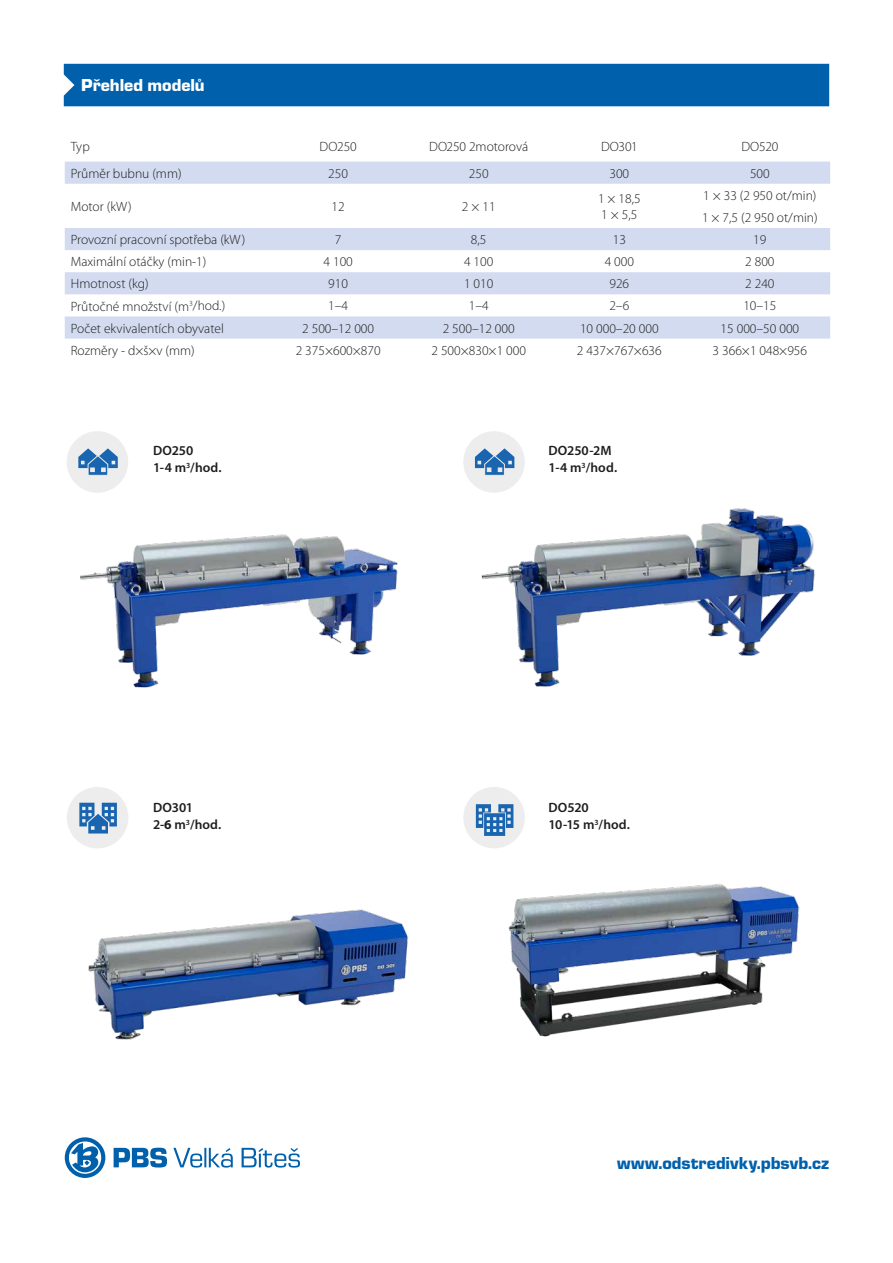
<style>
.page{position:relative;width:893px;height:1263px;background:#fff}
.page>*{position:absolute;margin:0;border:0;box-sizing:border-box;transform-origin:0 0}
.t1{font:900 18px "Eurostile TOT";color:#0060ac}
.t2{font:900 18px "Eurostile TOT";letter-spacing:-.005em;color:#fff}
.t3{font:300 13.5px/16.2px "Myriad Pro";color:#1d1d1b}
.t4{font:600 13.5px/17px "Myriad Pro";color:#1d1d1b}
.s1{font-weight:700}
</style>
<div class="page">
<img style="left:481px;top:508px;width:334px;height:179px">
<img style="left:508px;top:884px;width:292px;height:153px">
<img style="left:80px;top:534px;width:318px;height:154px">
<img style="left:88px;top:909px;width:321px;height:131px">
<div style="left:64px;top:64px;width:765px;height:42px;background:#0060ac"></div>
<svg style="left:65px;top:162px;width:765px;height:177px"></svg>
<div style="left:67px;top:431px;width:61px;height:62px;background:#ededed;border-radius:50%"></div>
<svg style="left:78px;top:448px;width:40px;height:28px"></svg>
<div style="left:67px;top:787px;width:61px;height:61px;background:#ededed;border-radius:50%"></div>
<svg style="left:79px;top:803px;width:38px;height:30px"></svg>
<div style="left:463px;top:431px;width:62px;height:62px;background:#ededed;border-radius:50%"></div>
<svg style="left:475px;top:448px;width:39px;height:28px"></svg>
<div style="left:463px;top:787px;width:62px;height:61px;background:#ededed;border-radius:50%"></div>
<svg style="left:476px;top:804px;width:37px;height:32px"></svg>
<svg style="left:65px;top:1137px;width:235px;height:41px"></svg>
<h1 class="t2" style="left:81px;top:75px;width:125px">Přehled modelů</h1>
<p class="t3" style="left:71px;top:139px;width:21px">Typ</p>
<p class="t3" style="left:320px;top:139px;width:39px">DO250</p>
<p class="t3" style="left:429px;top:139px;width:101px">DO250 2motorová</p>
<p class="t3" style="left:601px;top:139px;width:38px">DO301</p>
<p class="t3" style="left:741px;top:139px;width:39px">DO520</p>
<p class="t3" style="left:71px;top:165px;width:112px">Průměr bubnu (mm)</p>
<p class="t3" style="left:328px;top:165px;width:21px">250</p>
<p class="t3" style="left:469px;top:165px;width:21px">250</p>
<p class="t3" style="left:609px;top:165px;width:21px">300</p>
<p class="t3" style="left:750px;top:165px;width:21px">500</p>
<p class="t3" style="left:71px;top:199px;width:62px">Motor (kW)</p>
<p class="t3" style="left:332px;top:199px;width:15px">12</p>
<p class="t3" style="left:462px;top:199px;width:35px">2 × 11</p>
<p class="t3" style="left:598px;top:190px;width:44px">1 × 18,5<br>1 × 5,5</p>
<p class="t3" style="left:702px;top:184px;width:117px;line-height:22.2px">1 × 33 (2 950 ot/min)<br>1 × 7,5 (2 950 ot/min)</p>
<p class="t3" style="left:71px;top:232px;width:176px">Provozní pracovní spotřeba (kW)</p>
<p class="t3" style="left:335px;top:232px;width:8px">7</p>
<p class="t3" style="left:471px;top:232px;width:17px">8,5</p>
<p class="t3" style="left:613px;top:232px;width:15px">13</p>
<p class="t3" style="left:753px;top:232px;width:15px">19</p>
<p class="t3" style="left:71px;top:254px;width:137px">Maximální otáčky (min-1)</p>
<p class="t3" style="left:324px;top:254px;width:31px">4 100</p>
<p class="t3" style="left:464px;top:254px;width:31px">4 100</p>
<p class="t3" style="left:605px;top:254px;width:31px">4 000</p>
<p class="t3" style="left:745px;top:254px;width:31px">2 800</p>
<p class="t3" style="left:71px;top:276px;width:80px">Hmotnost (kg)</p>
<p class="t3" style="left:328px;top:276px;width:21px">910</p>
<p class="t3" style="left:464px;top:276px;width:31px">1 010</p>
<p class="t3" style="left:609px;top:276px;width:21px">926</p>
<p class="t3" style="left:745px;top:276px;width:31px">2 240</p>
<p class="t3" style="left:71px;top:298px;width:156px">Průtočné množství (m<sup>3</sup>/hod.)</p>
<p class="t3" style="left:328px;top:298px;width:21px">1–4</p>
<p class="t3" style="left:469px;top:298px;width:21px">1–4</p>
<p class="t3" style="left:609px;top:298px;width:21px">2–6</p>
<p class="t3" style="left:743px;top:298px;width:35px">10–15</p>
<p class="t3" style="left:71px;top:320px;width:155px">Počet ekvivalentích obyvatel</p>
<p class="t3" style="left:302px;top:320px;width:73px">2 500–12 000</p>
<p class="t3" style="left:443px;top:320px;width:73px">2 500–12 000</p>
<p class="t3" style="left:580px;top:320px;width:80px">10 000–20 000</p>
<p class="t3" style="left:721px;top:320px;width:80px">15 000–50 000</p>
<p class="t3" style="left:71px;top:342px;width:126px">Rozměry - d×š×v (mm)</p>
<p class="t3" style="left:296px;top:342px;width:86px">2 375×600×870</p>
<p class="t3" style="left:431px;top:342px;width:96px">2 500×830×1 000</p>
<p class="t3" style="left:577px;top:342px;width:86px">2 437×767×636</p>
<p class="t3" style="left:713px;top:342px;width:96px">3 366×1 048×956</p>
<p class="t4" style="left:153px;top:442px;width:70px">DO250<br>1-4 m<sup>3</sup>/hod.</p>
<p class="t4" style="left:549px;top:442px;width:70px">DO250-2M<br>1-4 m<sup>3</sup>/hod.</p>
<p class="t4" style="left:153px;top:799px;width:70px">DO301<br>2-<span class="s1">6</span> m<sup>3</sup>/hod.</p>
<p class="t4" style="left:548px;top:799px;width:83px">DO520<br>10-15 m<sup>3</sup>/hod.</p>
<h1 class="t1" style="left:617px;top:1153px;width:213px">www.odstredivky.pbsvb.cz</h1>
</div>
